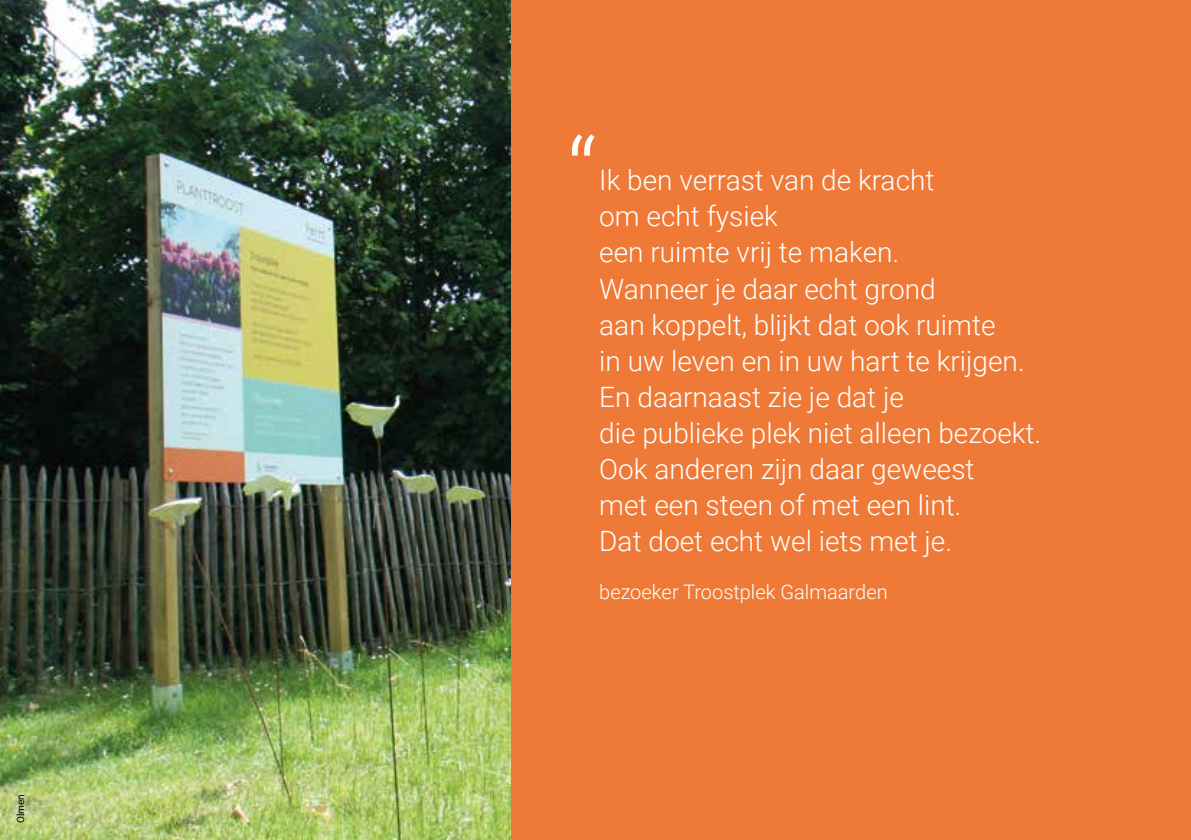
<style>
.page{position:relative;width:1191px;height:840px;background:#fff}
.page>*{position:absolute;margin:0;border:0;box-sizing:border-box;transform-origin:0 0}
.t1{font:300 100px "Roboto";color:#fff}
.t2{font:300 28px/36px "Roboto";color:#fff}
.t3{font:300 20px "Roboto";color:#fff}
.t4{font:10px "Roboto";color:#000}
</style>
<div class="page">
<div style="left:510px;top:0;width:681px;height:839px;background:#ef7a37"></div>
<img style="left:0;top:0;width:510px;height:839px">
<p class="t4" style="left:14px;top:822px;width:30px;rotate:-90deg">Olmen</p>
<h1 class="t1" style="left:567px;top:105px;width:31px">“</h1>
<p class="t2" style="left:599px;top:161px;width:443px">Ik ben verrast van de kracht<br>om echt fysiek<br>een ruimte vrij te maken.<br>Wanneer je daar echt grond<br>aan koppelt, blijkt dat ook ruimte<br>in uw leven en in uw hart te krijgen.<br>En daarnaast zie je dat je<br>die publieke plek niet alleen bezoekt.<br>Ook anderen zijn daar geweest<br>met een steen of met een lint.<br>Dat doet echt wel iets met je.</p>
<p class="t3" style="left:599px;top:577px;width:290px">bezoeker Troostplek Galmaarden</p>
</div>
